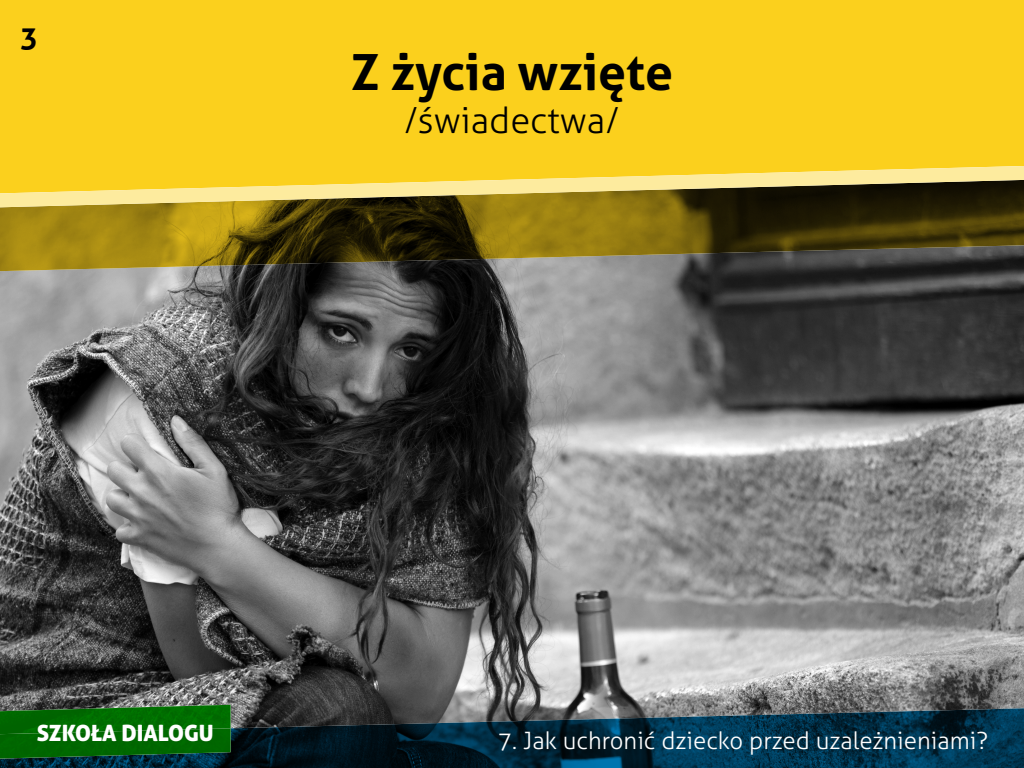
<style>
.page{position:relative;width:1024px;height:768px;background:#fff}
.page>*{position:absolute;margin:0;border:0;box-sizing:border-box;transform-origin:0 0}
.t1{font:700 50px "Aller";color:#000}
.t2{font:300 36px "Aller";color:#000}
.t3{font:700 30px "Aller";color:#000}
.t4{font:300 24px "Aller";color:#fff}
.t5{font:22.5px "Aller Display";color:#fff}
</style>
<div class="page">
<img style="left:0;top:246px;width:1024px;height:462px">
<img style="left:0;top:708px;width:1024px;height:60px">
<div style="left:0;top:0;width:1024px;height:166px;background:#fbd01d"></div>
<img style="left:0;top:207px;width:989px;height:64px">
<img style="left:989px;top:207px;width:35px;height:39px">
<svg style="left:0;top:166px;width:1024px;height:41px;background:#bfa743"></svg>
<img style="left:0;top:734px;width:231px;height:25px">
<img style="left:0;top:705px;width:231px;height:29px">
<p class="t3" style="left:20px;top:19px;width:19px">3</p>
<h1 class="t1" style="left:351px;top:41px;width:324px">Z życia wzięte</h1>
<h2 class="t2" style="left:404px;top:98px;width:218px">/świadectwa/</h2>
<p class="t5" style="left:37px;top:718px;width:179px">SZKOŁA DIALOGU</p>
<p class="t4" style="left:498px;top:726px;width:492px">7. Jak uchronić dziecko przed uzależnieniami?</p>
</div>
